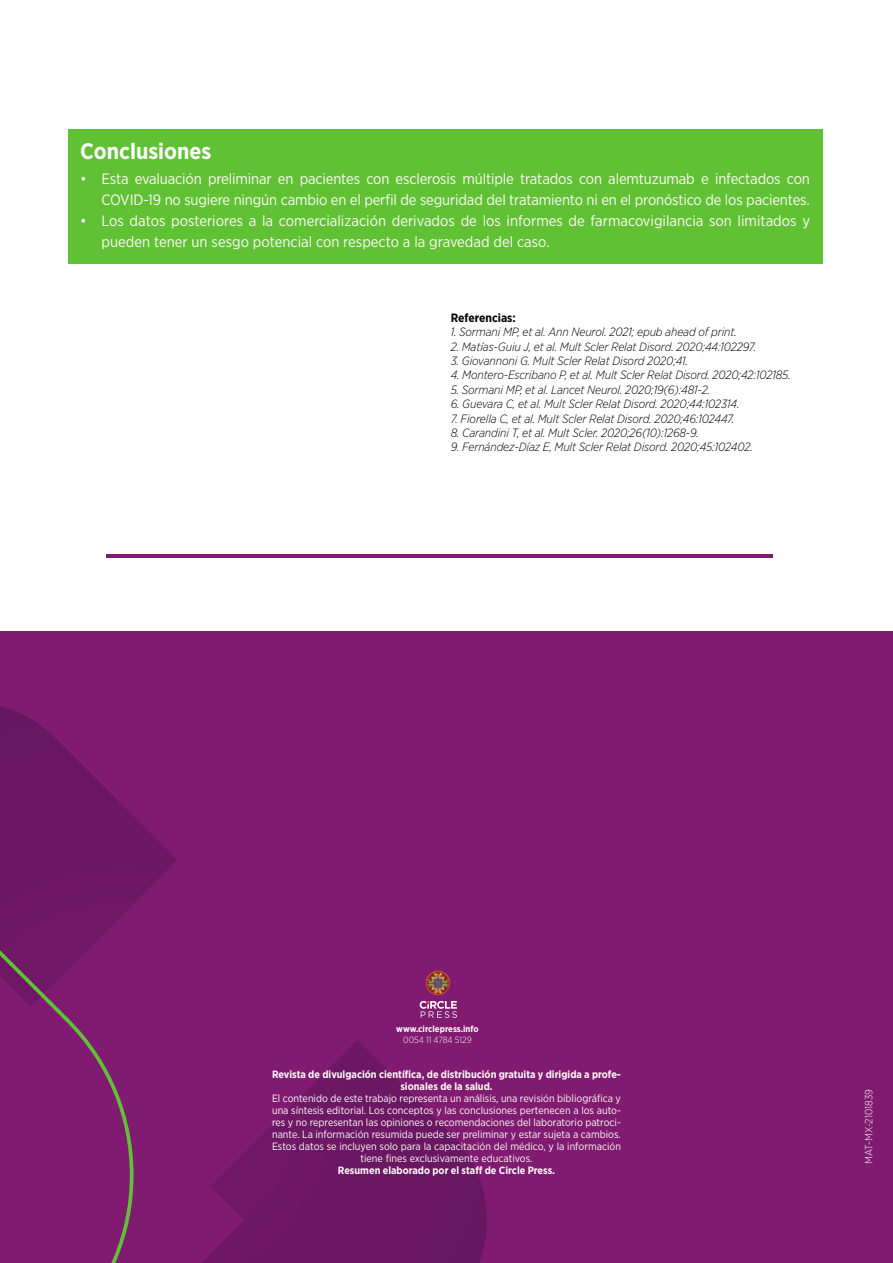
<style>
.page{position:relative;width:893px;height:1263px;background:#fff}
.page>*{position:absolute;margin:0;border:0;box-sizing:border-box;transform-origin:0 0}
.t1{font:700 22.5px "Gotham Narrow";color:#fff}
.t2{font:15px/21px "Gotham Narrow";letter-spacing:-.01em;color:#fffaf7;text-align:right}
.t3{font:italic 300 12px "Gotham Narrow";letter-spacing:-.01em;color:#000}
.t4{font:700 12px "Gotham Narrow";color:#000}
.t5{font:10.5px/12px "Gotham Narrow";color:#fffaf7;text-align:center}
.t6{font:700 10.5px/12px "Gotham Narrow";color:#fffaf7;text-align:center}
.t7{font:300 10.5px "Gotham Narrow";color:#fffaf7}
.t8{font:700 9px "Gotham Narrow";color:#fffaf7}
.t9{font:300 9px "Gotham Narrow";color:#fffaf7}
</style>
<div class="page">
<div style="left:68px;top:130px;width:755px;height:134px;background:#61c135"></div>
<div style="left:0;top:631px;width:893px;height:632px;background:#801b71"></div>
<svg style="left:155px;top:838px;width:332px;height:425px"></svg>
<svg style="left:0;top:706px;width:155px;height:557px"></svg>
<img style="left:425px;top:970px;width:25px;height:25px">
<svg style="left:420px;top:1001px;width:37px;height:17px"></svg>
<hr style="left:106px;top:554px;width:666px;height:3px;background:#801c73">
<h1 class="t1" style="left:80px;top:136px;width:133px">Conclusiones</h1>
<p class="t2" style="left:80px;top:168px;width:731px">• Esta evaluación preliminar en pacientes con esclerosis múltiple tratados con alemtuzumab e infectados con<br>COVID-19 no sugiere ningún cambio en el perfil de seguridad del tratamiento ni en el pronóstico de los pacientes.</p>
<p class="t2" style="left:102px;top:210px;width:710px;text-align:left;text-indent:-21px">• Los datos posteriores a la comercialización derivados de los informes de farmacovigilancia son limitados y pueden tener un sesgo potencial con respecto a la gravedad del caso.</p>
<p class="t4" style="left:451px;top:310px;width:67px">Referencias:</p>
<p class="t3" style="left:451px;top:325px;width:288px">1. Sormani MP, et al. Ann Neurol. 2021; epub ahead of print.</p>
<p class="t3" style="left:451px;top:339px;width:307px">2. Matías-Guiu J, et al. Mult Scler Relat Disord. 2020;44:102297.</p>
<p class="t3" style="left:451px;top:353px;width:239px">3. Giovannoni G. Mult Scler Relat Disord 2020;41.</p>
<p class="t3" style="left:451px;top:368px;width:342px">4. Montero-Escribano P, et al. Mult Scler Relat Disord. 2020;42:102185.</p>
<p class="t3" style="left:451px;top:382px;width:261px">5. Sormani MP, et al. Lancet Neurol. 2020;19(6):481-2.</p>
<p class="t3" style="left:451px;top:397px;width:290px">6. Guevara C, et al. Mult Scler Relat Disord. 2020;44:102314.</p>
<p class="t3" style="left:451px;top:411px;width:285px">7. Fiorella C, et al. Mult Scler Relat Disord. 2020;46:102447.</p>
<p class="t3" style="left:451px;top:425px;width:250px">8. Carandini T, et al. Mult Scler. 2020;26(10):1268-9.</p>
<p class="t3" style="left:451px;top:440px;width:304px">9. Fernández-Díaz E, Mult Scler Relat Disord. 2020;45:102402.</p>
<p class="t8" style="left:396px;top:1023px;width:84px">www.circlepress.info</p>
<p class="t9" style="left:403px;top:1034px;width:70px">0054 11 4784 5129</p>
<p class="t6" style="left:272px;top:1068px;width:350px">Revista de divulgación científica, de distribución gratuita y dirigida a profe&shy;sionales de la salud.</p>
<p class="t5" style="left:272px;top:1091px;width:350px">El contenido de este trabajo representa un análisis, una revisión bibliográfica y una síntesis editorial. Los conceptos y las conclusiones pertenecen a los auto&shy;res y no representan las opiniones o recomendaciones del laboratorio patroci&shy;nante. La información resumida puede ser preliminar y estar sujeta a cambios.<br>Estos datos se incluyen solo para la capacitación del médico, y la información tiene fines exclusivamente educativos.</p>
<p class="t6" style="left:338px;top:1164px;width:219px">Resumen elaborado por el staff de Circle Press.</p>
<p class="t7" style="left:862px;top:1164px;width:77px;rotate:-90deg">MAT-MX-2101839</p>
</div>
